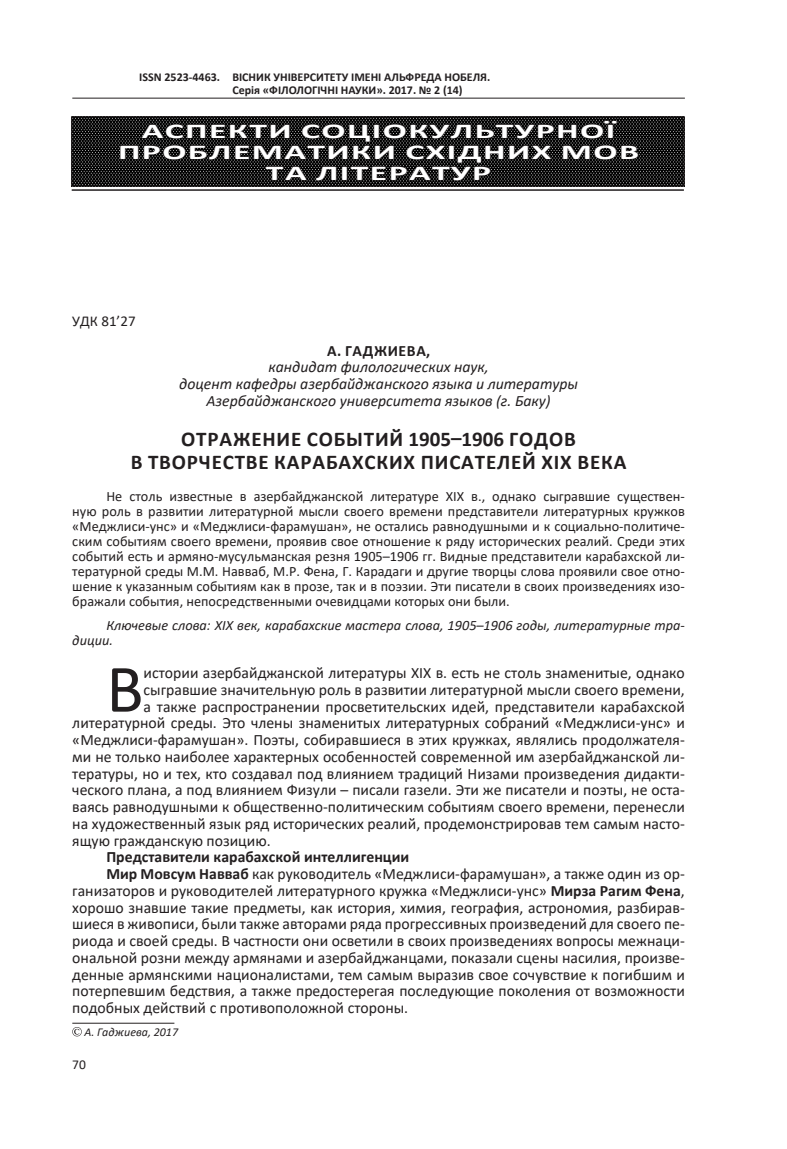
<style>
.page{position:relative;width:787px;height:1149px;background:#fff}
.page>*{position:absolute;margin:0;border:0;box-sizing:border-box;transform-origin:0 0}
.Буквица{font:68.55px "Calibri";color:#231f20}
.Название_статьи{font:700 21px/23.2px "Calibri";letter-spacing:.04em;color:#231f20;text-align:center}
.Рубрика{font:700 21px/21px "Calibri";letter-spacing:.04em;color:#fff;text-align:center;scale:1.7 1}
.Буквица-2{font:15.75px "Calibri";color:#231f20}
.ОСНОВНОЙ{font:15.75px/16.8px "Calibri";color:#231f20;text-align:justify}
.место_работ{font:italic 15.75px "Calibri";color:#231f20}
.ОСНОВНОЙ-2{font:700 15.75px "Calibri";color:#231f20}
.автор{font:700 15.75px "Calibri";letter-spacing:.04em;color:#231f20}
.УДК{font:15px "Calibri";color:#231f20}
.анотация{font:14.25px/15px "Calibri";color:#231f20;text-align:justify}
.ключ_слова{font:italic 14.25px/15px "Calibri";color:#231f20}
.t1{font:13.5px "Calibri";color:#231f20}
.t2{font:700 12px/12.8px "Calibri";color:#231f20}
.знак_охрани{font:italic 12px "Calibri";color:#231f20}
.s1{font-weight:700}
</style>
<div class="page">
<hr style="left:72px;top:98px;width:613px;height:1px;background:#231f20">
<img style="left:74px;top:119px;width:608px;height:65px">
<div style="left:72px;top:117px;width:612px;height:69px;border:1px solid #231f20"></div>
<hr style="left:72px;top:189px;width:612px;height:2px;background:#231f20">
<svg style="left:120px;top:117px;width:519px;height:64px;background:#1f1f1f"></svg>
<hr style="left:72px;top:1022px;width:102px;height:1px;background:#231f20">
<svg style="left:72px;top:1027px;width:10px;height:9px"></svg>
<p class="t2" style="left:232px;top:70px;width:259px;text-indent:-93px">ISSN 2523-4463. ВІСНИК УНІВЕРСИТЕТУ ІМЕНІ АЛЬФРЕДА НОБЕЛЯ.<br>Серія «ФІЛОЛОГІЧНІ НАУКИ». 2017. № 2 (14)</p>
<p class="Рубрика" style="left:118px;top:120px;width:308px">АСПЕКТИ СОЦІОКУЛЬТУРНОЇ<br>ПРОБЛЕМАТИКИ СХІДНИХ МОВ<br>ТА ЛІТЕРАТУР</p>
<p class="УДК" style="left:72px;top:311px;width:65px">УДК 81’27</p>
<p class="автор" style="left:327px;top:339px;width:104px">А. ГАДЖИЕВА,</p>
<p class="место_работ" style="left:268px;top:356px;width:222px">кандидат филологических наук,</p>
<p class="место_работ" style="left:179px;top:373px;width:400px">доцент кафедры азербайджанского языка и литературы</p>
<p class="место_работ" style="left:206px;top:389px;width:346px">Азербайджанского университета языков (г. Баку)</p>
<p class="Название_статьи" style="left:131px;top:427px;width:497px">ОТРАЖЕНИЕ СОБЫТИЙ 1905–1906 ГОДОВ<br>В ТВОРЧЕСТВЕ КАРАБАХСКИХ ПИСАТЕЛЕЙ XIX ВЕКА</p>
<p class="анотация" style="left:72px;top:488px;width:614px;text-indent:34px">Не столь известные в азербайджанской литературе XIX в., однако сыгравшие существен&shy;ную роль в развитии литературной мысли своего времени представители литературных кружков «Меджлиси-унс» и «Меджлиси-фарамушан», не остались равнодушными и к социально-политиче&shy;ским событиям своего времени, проявив свое отношение к ряду исторических реалий. Среди этих событий есть и армяно-мусульманская резня 1905–1906 гг. Видные представители карабахской ли&shy;тературной среды М.М. Навваб, М.Р. Фена, Г. Карадаги и другие творцы слова проявили свое отно&shy;шение к указанным событиям как в прозе, так и в поэзии. Эти писатели в своих произведениях изо&shy;бражали события, непосредственными очевидцами которых они были.</p>
<p class="ключ_слова" style="left:72px;top:616px;width:614px;text-indent:34px">Ключевые слова: XIX век, карабахские мастера слова, 1905–1906 годы, литературные тра&shy;диции.</p>
<p class="Буквица" style="left:106px;top:641px;width:39px">В</p>
<p class="Буквица-2" style="left:144px;top:661px;width:543px">истории азербайджанской литературы XIX в. есть не столь знаменитые, однако</p>
<p class="Буквица-2" style="left:144px;top:678px;width:543px">сыгравшие значительную роль в развитии литературной мысли своего времени,</p>
<p class="Буквица-2" style="left:144px;top:695px;width:543px">а также распространении просветительских идей, представители карабахской</p>
<p class="Буквица-2" style="left:72px;top:712px;width:614px">литературной среды. Это члены знаменитых литературных собраний «Меджлиси-унс» и</p>
<p class="Буквица-2" style="left:72px;top:728px;width:614px">«Меджлиси-фарамушан». Поэты, собиравшиеся в этих кружках, являлись продолжателя-</p>
<p class="Буквица-2" style="left:72px;top:745px;width:614px">ми не только наиболее характерных особенностей современной им азербайджанской ли-</p>
<p class="Буквица-2" style="left:72px;top:762px;width:614px">тературы, но и тех, кто создавал под влиянием традиций Низами произведения дидакти-</p>
<p class="Буквица-2" style="left:72px;top:779px;width:614px">ческого плана, а под влиянием Физули – писали газели. Эти же писатели и поэты, не оста-</p>
<p class="Буквица-2" style="left:72px;top:795px;width:614px">ваясь равнодушными к общественно-политическим событиям своего времени, перенесли</p>
<p class="Буквица-2" style="left:72px;top:812px;width:614px">на художественный язык ряд исторических реалий, продемонстрировав тем самым насто-</p>
<p class="Буквица-2" style="left:72px;top:829px;width:200px">ящую гражданскую позицию.</p>
<p class="ОСНОВНОЙ-2" style="left:106px;top:845px;width:304px">Представители карабахской интеллигенции</p>
<p class="ОСНОВНОЙ" style="left:72px;top:864px;width:614px;text-indent:34px"><span class="s1">Мир Мовсум Навваб</span> как руководитель «Меджлиси-фарамушан», а также один из ор&shy;ганизаторов и руководителей литературного кружка «Меджлиси-унс» <span class="s1">Мирза Рагим Фена</span>, хорошо знавшие такие предметы, как история, химия, география, астрономия, разбирав&shy;шиеся в живописи, были также авторами ряда прогрессивных произведений для своего пе&shy;риода и своей среды. В частности они осветили в своих произведениях вопросы межнаци&shy;ональной розни между армянами и азербайджанцами, показали сцены насилия, произве&shy;денные армянскими националистами, тем самым выразив свое сочувствие к погибшим и потерпевшим бедствия, а также предостерегая последующие поколения от возможности подобных действий с противоположной стороны.</p>
<p class="знак_охрани" style="left:84px;top:1023px;width:95px">А. Гаджиева, 2017</p>
<p class="t1" style="left:72px;top:1054px;width:15px">70</p>
</div>
